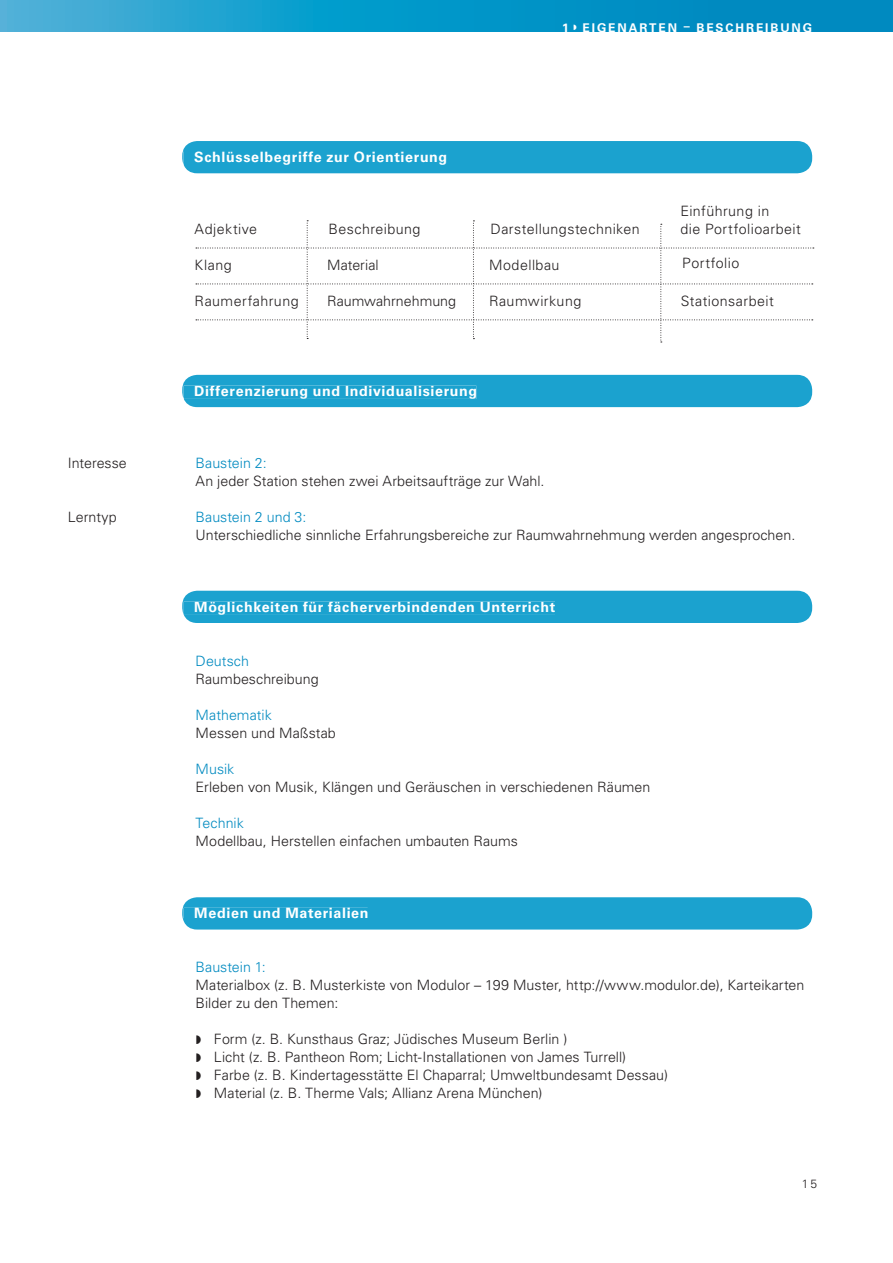
<style>
.page{position:relative;width:893px;height:1263px;background:#fff}
.page>*{position:absolute;margin:0;border:0;box-sizing:border-box;transform-origin:0 0}
.t1{font:300 14.25px/18px "Univers LT Std";letter-spacing:.005em;color:#231f20}
.t2{font:700 14.25px "Univers LT Std";letter-spacing:.045em;color:#fff}
.t3{font:300 14.25px/18px "Univers LT Std";letter-spacing:.03em;color:#231f20}
.t4{font:300 14.25px "Univers LT Std";letter-spacing:.035em;color:#231f20}
.t5{font:700 12px "Univers LT Std";letter-spacing:.16em;color:#fff}
.t6{font:300 12px "Univers LT Std";color:#231f20}
.s1{color:#008ac0}
</style>
<div class="page">
<svg style="left:0;top:0;width:893px;height:31px;background:#1099c9"></svg>
<div style="left:182px;top:141px;width:630px;height:32px;background:#1ba2cf"></div>
<div style="left:184px;top:151px;width:262px;height:14px;background:#1ba2cf"></div>
<div style="left:182px;top:375px;width:630px;height:32px;background:#1ba2cf"></div>
<div style="left:182px;top:591px;width:630px;height:32px;background:#1ba2cf"></div>
<div style="left:182px;top:897px;width:630px;height:32px;background:#1ba2cf"></div>
<div style="left:184px;top:908px;width:184px;height:10px;background:#1ba2cf"></div>
<svg style="left:196px;top:220px;width:618px;height:123px"></svg>
<svg style="left:574px;top:25px;width:3px;height:5px"></svg>
<p class="t1" style="left:68px;top:454px;width:61px">Interesse</p>
<p class="t1" style="left:68px;top:508px;width:51px">Lerntyp</p>
<p class="t5" style="left:562px;top:21px;width:251px">1 EIGENARTEN – BESCHREIBUNG</p>
<p class="t2" style="left:194px;top:149px;width:255px">Schlüsselbegriffe zur Orientierung</p>
<p class="t4" style="left:195px;top:220px;width:64px">Adjektive</p>
<p class="t1" style="left:195px;top:256px;width:39px">Klang</p>
<p class="t3" style="left:195px;top:292px;width:106px">Raumerfahrung</p>
<p class="t3" style="left:329px;top:220px;width:93px">Beschreibung</p>
<p class="t1" style="left:327px;top:256px;width:53px">Material</p>
<p class="t1" style="left:327px;top:292px;width:131px">Raumwahrnehmung</p>
<p class="t3" style="left:491px;top:220px;width:151px">Darstellungstechniken</p>
<p class="t4" style="left:489px;top:256px;width:72px">Modellbau</p>
<p class="t3" style="left:489px;top:292px;width:94px">Raumwirkung</p>
<p class="t2" style="left:194px;top:383px;width:284px">Differenzierung und Individualisierung</p>
<p class="t3" style="left:680px;top:202px;width:122px">Einführung in<br>die Portfolioarbeit</p>
<p class="t4" style="left:682px;top:254px;width:59px">Portfolio</p>
<p class="t3" style="left:681px;top:292px;width:95px">Stationsarbeit</p>
<p class="t1" style="left:196px;top:454px;width:350px"><span class="s1">Baustein 2:<br></span>An jeder Station stehen zwei Arbeitsaufträge zur Wahl.</p>
<p class="t1" style="left:196px;top:508px;width:601px"><span class="s1">Baustein 2 und 3:<br></span>Unterschiedliche sinnliche Erfahrungsbereiche zur Raumwahrnehmung werden angesprochen.</p>
<p class="t2" style="left:194px;top:599px;width:363px">Möglichkeiten für fächerverbindenden Unterricht</p>
<p class="t1" style="left:196px;top:652px;width:125px"><span class="s1">Deutsch<br></span>Raumbeschreibung</p>
<p class="t1" style="left:196px;top:706px;width:142px"><span class="s1">Mathematik<br></span>Messen und Maßstab</p>
<p class="t1" style="left:196px;top:760px;width:456px"><span class="s1">Musik<br></span>Erleben von Musik, Klängen und Geräuschen in verschiedenen Räumen</p>
<p class="t1" style="left:196px;top:814px;width:324px"><span class="s1">Technik<br></span>Modellbau, Herstellen einfachen umbauten Raums</p>
<p class="t2" style="left:194px;top:905px;width:176px">Medien und Materialien</p>
<p class="t1" style="left:196px;top:958px;width:610px"><span class="s1">Baustein 1:<br></span>Materialbox (z. B. Musterkiste von Modulor – 199 Muster, http://www.modulor.de), Karteikarten<br>Bilder zu den Themen:</p>
<p class="t1" style="left:214px;top:1030px;width:455px">Form (z. B. Kunsthaus Graz; Jüdisches Museum Berlin )<br>Licht (z. B. Pantheon Rom; Licht-Installationen von James Turrell)<br>Farbe (z. B. Kindertagesstätte El Chaparral; Umweltbundesamt Dessau)<br>Material (z. B. Therme Vals; Allianz Arena München)</p>
<p class="t6" style="left:802px;top:1177px;width:17px">15</p>
</div>
